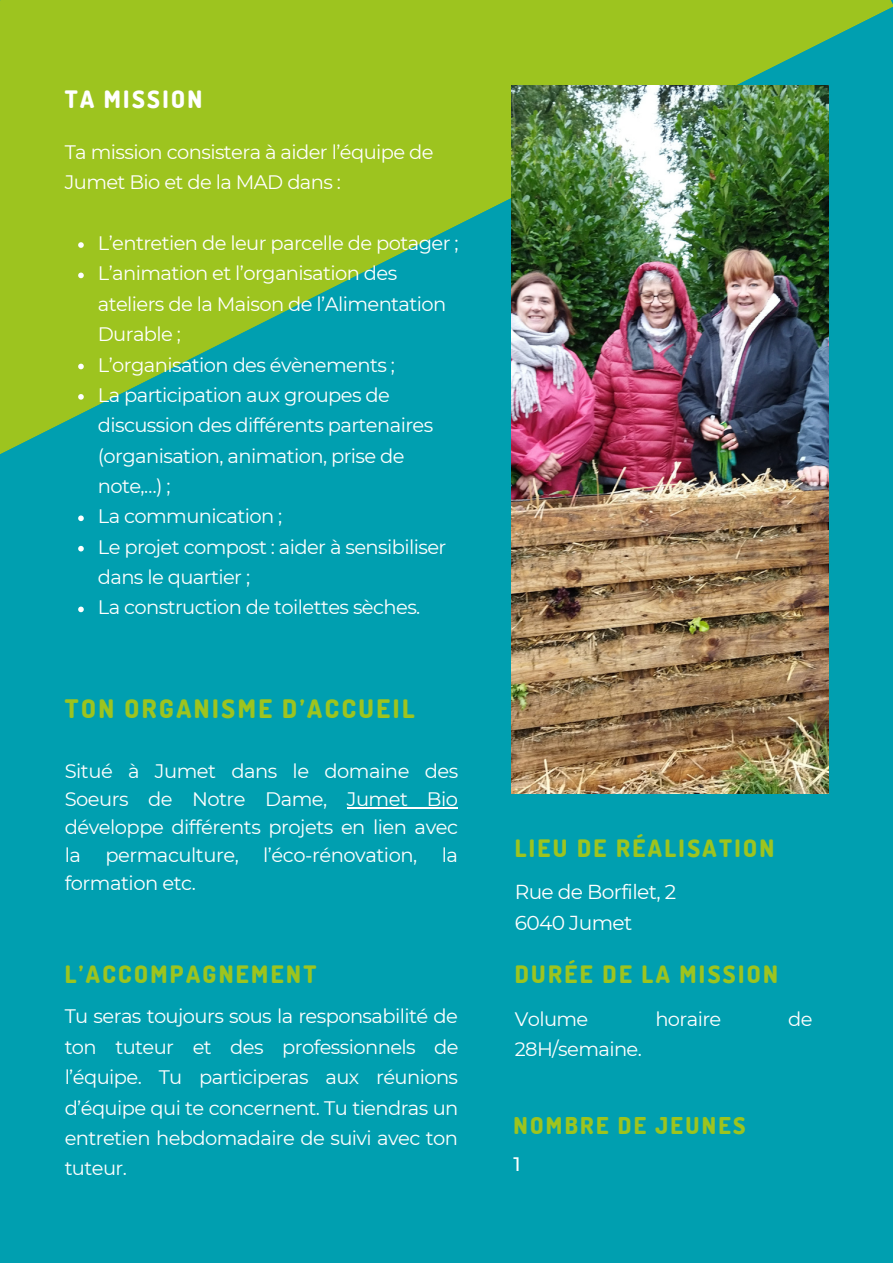
<style>
.page{position:relative;width:893px;height:1264px;background:#fff}
.page>*{position:absolute;margin:0;border:0;box-sizing:border-box;transform-origin:0 0}
.t1{font:800 25.5px "Dosis";letter-spacing:.1em;color:#9dc41f}
.t2{font:800 24px "Dosis";letter-spacing:.1em;color:#9dc41f}
.t3{font:800 24px "Dosis";letter-spacing:.1em;color:#fff}
.t4{font:800 23.1px "Dosis";letter-spacing:.1em;color:#9dc41f}
.t5{font:20.25px "Montserrat";letter-spacing:-.03em;color:#fff}
.t6{font:19.5px/30.3px "Montserrat";letter-spacing:-.03em;color:#fff}
.t7{font:500 19.5px "Montserrat";color:#fff}
</style>
<div class="page">
<div style="left:0;top:0;width:892px;height:1262px;background:#009fb0"></div>
<svg style="left:0;top:0;width:892px;height:454px;fill:#9dc41f"></svg>
<svg style="left:78px;top:242px;width:6px;height:6px"></svg>
<svg style="left:78px;top:272px;width:6px;height:6px"></svg>
<svg style="left:78px;top:364px;width:6px;height:5px"></svg>
<svg style="left:78px;top:394px;width:6px;height:5px"></svg>
<svg style="left:78px;top:515px;width:6px;height:6px"></svg>
<svg style="left:78px;top:546px;width:6px;height:5px"></svg>
<svg style="left:78px;top:606px;width:6px;height:6px"></svg>
<hr style="left:346px;top:807px;width:111px;height:1px;background:#fff">
<img style="left:511px;top:86px;width:317px;height:707px">
<p class="t3" style="left:65px;top:84px;width:139px">TA MISSION</p>
<p class="t6" style="left:65px;top:137px;width:370px">Ta mission consistera à aider l’équipe de<br>Jumet Bio et de la MAD dans :</p>
<p class="t6" style="left:98px;top:228px;width:362px">L’entretien de leur parcelle de potager ;</p>
<p class="t6" style="left:98px;top:258px;width:350px">L’animation et l’organisation des ateliers de la Maison de l’Alimentation<br>Durable ;</p>
<p class="t6" style="left:98px;top:349px;width:298px">L’organisation des évènements ;</p>
<p class="t6" style="left:98px;top:380px;width:337px">La participation aux groupes de discussion des différents partenaires (organisation, animation, prise de note,…) ;</p>
<p class="t6" style="left:98px;top:501px;width:186px">La communication ;</p>
<p class="t6" style="left:98px;top:531px;width:350px">Le projet compost : aider à sensibiliser dans le quartier ;</p>
<p class="t6" style="left:98px;top:592px;width:324px">La construction de toilettes sèches.</p>
<p class="t1" style="left:65px;top:692px;width:351px">TON ORGANISME D’ACCUEIL</p>
<p class="t6" style="left:65px;top:756px;width:395px;line-height:28px;text-align:justify">Situé à Jumet dans le domaine des Soeurs de Notre Dame, Jumet Bio développe différents projets en lien avec la</p>
<p class="t6" style="left:105px;top:840px;width:135px">permaculture,</p>
<p class="t6" style="left:263px;top:840px;width:155px">l’éco-rénovation,</p>
<p class="t6" style="left:441px;top:840px;width:18px">la</p>
<p class="t6" style="left:65px;top:868px;width:133px">formation etc.</p>
<p class="t2" style="left:65px;top:958px;width:253px">L’ACCOMPAGNEMENT</p>
<p class="t6" style="left:65px;top:1001px;width:395px;text-align:justify">Tu seras toujours sous la responsabilité de ton tuteur et des professionnels de l’équipe. Tu participeras aux réunions d’équipe qui te concernent. Tu tiendras un entretien hebdomadaire de suivi avec ton tuteur.</p>
<p class="t2" style="left:514px;top:832px;width:261px">LIEU DE RÉALISATION</p>
<p class="t5" style="left:514px;top:879px;width:163px">Rue de Borfilet, 2</p>
<p class="t5" style="left:514px;top:910px;width:119px">6040 Jumet</p>
<p class="t2" style="left:514px;top:958px;width:265px">DURÉE DE LA MISSION</p>
<p class="t6" style="left:514px;top:1003px;width:75px">Volume</p>
<p class="t6" style="left:655px;top:1003px;width:68px">horaire</p>
<p class="t6" style="left:788px;top:1003px;width:26px">de</p>
<p class="t6" style="left:514px;top:1033px;width:129px">28H/semaine.</p>
<p class="t4" style="left:513px;top:1109px;width:233px">NOMBRE DE JEUNES</p>
<p class="t7" style="left:513px;top:1151px;width:9px">1</p>
</div>
